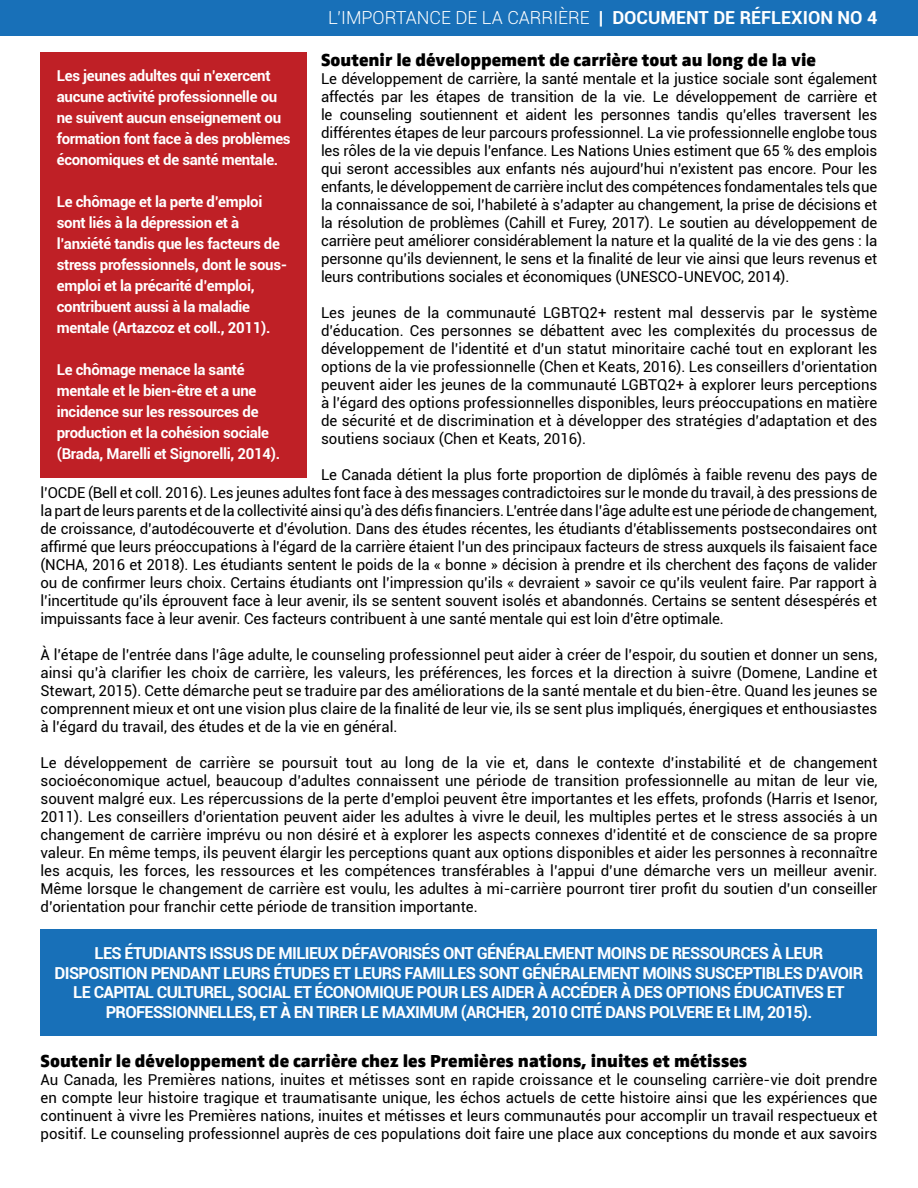
<style>
.page{position:relative;width:918px;height:1188px;background:#fff}
.page>*{position:absolute;margin:0;border:0;box-sizing:border-box;transform-origin:0 0}
.t1{font:900 18px "Zwo OT";color:#000}
.t2{font:300 18px "Roboto";color:#fff}
.t3{font:700 16.5px "Roboto";letter-spacing:-.04em;color:#fff}
.t4{font:15px/18px "Roboto";color:#000;text-align:justify}
.t5{font:700 15px/21px "Roboto";letter-spacing:-.02em;color:#fff}
.s1{font-weight:700}
</style>
<div class="page">
<div style="left:40px;top:52px;width:268px;height:426px;background:#bf2026"></div>
<div style="left:40px;top:929px;width:838px;height:107px;background:#1870b8"></div>
<div style="left:0;top:0;width:918px;height:36px;background:#1870b8"></div>
<p class="t2" style="left:328px;top:5px;width:551px">L’IMPORTANCE DE LA CARRIÈRE <span class="s1">| DOCUMENT DE RÉFLEXION NO 4</span></p>
<p class="t1" style="left:321px;top:50px;width:497px">Soutenir le développement de carrière tout au long de la vie</p>
<p class="t4" style="left:321px;top:70px;width:558px">Le développement de carrière, la santé mentale et la justice sociale sont également affectés par les étapes de transition de la vie. Le développement de carrière et le counseling soutiennent et aident les personnes tandis qu’elles traversent les différentes étapes de leur parcours professionnel. La vie professionnelle englobe tous les rôles de la vie depuis l’enfance. Les Nations Unies estiment que 65 % des emplois qui seront accessibles aux enfants nés aujourd’hui n’existent pas encore. Pour les enfants, le développement de carrière inclut des compétences fondamentales tels que la connaissance de soi, l’habileté à s’adapter au changement, la prise de décisions et la résolution de problèmes (Cahill et Furey, 2017). Le soutien au développement de carrière peut améliorer considérablement la nature et la qualité de la vie des gens : la personne qu’ils deviennent, le sens et la finalité de leur vie ainsi que leurs revenus et leurs contributions sociales et économiques (UNESCO-UNEVOC, 2014).</p>
<p class="t4" style="left:321px;top:304px;width:558px">Les jeunes de la communauté LGBTQ2+ restent mal desservis par le système d’éducation. Ces personnes se débattent avec les complexités du processus de développement de l’identité et d’un statut minoritaire caché tout en explorant les options de la vie professionnelle (Chen et Keats, 2016). Les conseillers d’orientation peuvent aider les jeunes de la communauté LGBTQ2+ à explorer leurs perceptions à l’égard des options professionnelles disponibles, leurs préoccupations en matière de sécurité et de discrimination et à développer des stratégies d’adaptation et des soutiens sociaux (Chen et Keats, 2016).</p>
<p class="t4" style="left:40px;top:466px;width:838px;text-indent:280px">Le Canada détient la plus forte proportion de diplômés à faible revenu des pays de l’OCDE (Bell et coll. 2016). Les jeunes adultes font face à des messages contradictoires sur le monde du travail, à des pressions de la part de leurs parents et de la collectivité ainsi qu’à des défis financiers. L’entrée dans l’âge adulte est une période de changement, de croissance, d’autodécouverte et d’évolution. Dans des études récentes, les étudiants d’établissements postsecondaires ont affirmé que leurs préoccupations à l’égard de la carrière étaient l’un des principaux facteurs de stress auxquels ils faisaient face (NCHA, 2016 et 2018). Les étudiants sentent le poids de la « bonne » décision à prendre et ils cherchent des façons de valider ou de confirmer leurs choix. Certains étudiants ont l’impression qu’ils « devraient » savoir ce qu’ils veulent faire. Par rapport à l’incertitude qu’ils éprouvent face à leur avenir, ils se sentent souvent isolés et abandonnés. Certains se sentent désespérés et impuissants face à leur avenir. Ces facteurs contribuent à une santé mentale qui est loin d’être optimale.</p>
<p class="t4" style="left:40px;top:646px;width:838px">À l’étape de l’entrée dans l’âge adulte, le counseling professionnel peut aider à créer de l’espoir, du soutien et donner un sens, ainsi qu’à clarifier les choix de carrière, les valeurs, les préférences, les forces et la direction à suivre (Domene, Landine et Stewart, 2015). Cette démarche peut se traduire par des améliorations de la santé mentale et du bien-être. Quand les jeunes se comprennent mieux et ont une vision plus claire de la finalité de leur vie, ils se sent plus impliqués, énergiques et enthousiastes à l’égard du travail, des études et de la vie en général.</p>
<p class="t4" style="left:40px;top:754px;width:839px">Le développement de carrière se poursuit tout au long de la vie et, dans le contexte d’instabilité et de changement socioéconomique actuel, beaucoup d’adultes connaissent une période de transition professionnelle au mitan de leur vie, souvent malgré eux. Les répercussions de la perte d’emploi peuvent être importantes et les effets, profonds (Harris et Isenor, 2011). Les conseillers d’orientation peuvent aider les adultes à vivre le deuil, les multiples pertes et le stress associés à un changement de carrière imprévu ou non désiré et à explorer les aspects connexes d’identité et de conscience de sa propre valeur. En même temps, ils peuvent élargir les perceptions quant aux options disponibles et aider les personnes à reconnaître les acquis, les forces, les ressources et les compétences transférables à l’appui d’une démarche vers un meilleur avenir.<br>Même lorsque le changement de carrière est voulu, les adultes à mi-carrière pourront tirer profit du soutien d’un conseiller d’orientation pour franchir cette période de transition importante.</p>
<p class="t5" style="left:57px;top:65px;width:235px">Les jeunes adultes qui n’exercent aucune activité professionnelle ou ne suivent aucun enseignement ou formation font face à des problèmes économiques et de santé mentale.</p>
<p class="t5" style="left:57px;top:191px;width:232px">Le chômage et la perte d’emploi sont liés à la dépression et à l’anxiété tandis que les facteurs de stress professionnels, dont le sous&shy;emploi et la précarité d’emploi, contribuent aussi à la maladie mentale (Artazcoz et coll., 2011).</p>
<p class="t5" style="left:57px;top:359px;width:225px">Le chômage menace la santé mentale et le bien-être et a une incidence sur les ressources de production et la cohésion sociale (Brada, Marelli et Signorelli, 2014).</p>
<p class="t3" style="left:95px;top:941px;width:194px">LES ÉTUDIANTS ISSUS DE milieux</p>
<p class="t3" style="left:342px;top:941px;width:483px">DÉFAVORISÉS ONT GÉNÉRALEMENT MOINS DE RESSOURCES À LEUR</p>
<p class="t3" style="left:55px;top:961px;width:810px">DISPOSITION PENDANT LEURS ÉTUDES ET LEURS FAMILLES SONT GÉNÉRALEMENT MOINS SUSCEPTIBLES D’AVOIR</p>
<p class="t3" style="left:73px;top:981px;width:773px">LE CAPITAL CULTUREL, SOCIAL ET ÉCONOMIQUE POUR LES AIDER À ACCÉDER À DES OPTIONS ÉDUCATIVES ET</p>
<p class="t3" style="left:106px;top:1001px;width:708px">PROFESSIONNELLES, ET À EN TIRER LE MAXIMUM (ARCHER, 2010 CITÉ DANS POLVERE Et LIM, 2015).</p>
<p class="t1" style="left:40px;top:1050px;width:708px">Soutenir le développement de carrière chez les Premières nations, inuites et métisses</p>
<p class="t4" style="left:40px;top:1070px;width:838px">Au Canada, les Premières nations, inuites et métisses sont en rapide croissance et le counseling carrière-vie doit prendre en compte leur histoire tragique et traumatisante unique, les échos actuels de cette histoire ainsi que les expériences que continuent à vivre les Premières nations, inuites et métisses et leurs communautés pour accomplir un travail respectueux et positif. Le counseling professionnel auprès de ces populations doit faire une place aux conceptions du monde et aux savoirs</p>
</div>
